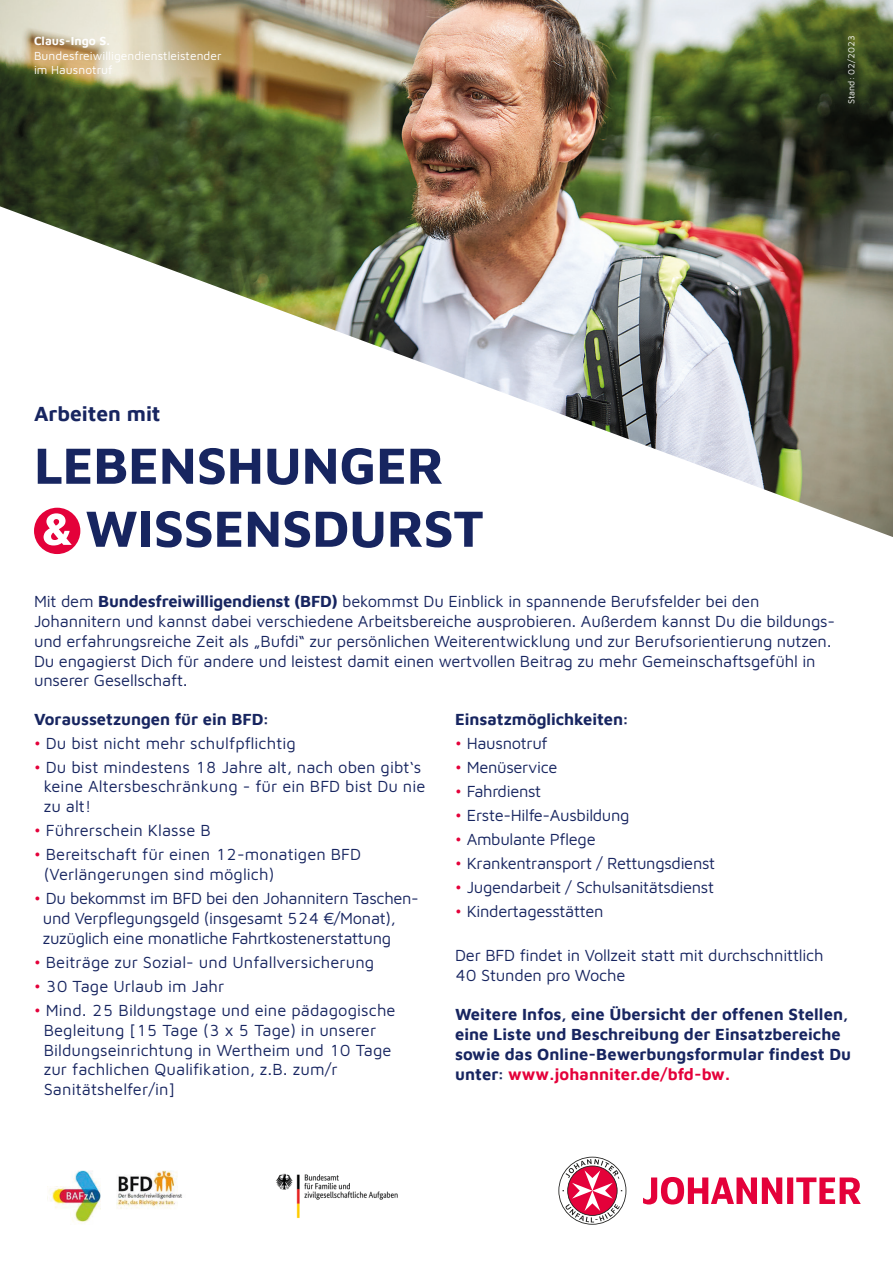
<style>
.page{position:relative;width:893px;height:1263px;background:#fff}
.page>*{position:absolute;margin:0;border:0;box-sizing:border-box;transform-origin:0 0}
.t1{font:700 52.5px "Maven Johanniter";letter-spacing:-.005em;color:#172560}
.t2{font:700 21px "Maven Johanniter";letter-spacing:-.005em;color:#172560}
.t3{font:16.5px/19.8px "Maven Johanniter";letter-spacing:-.01em;color:#172560}
.t4{font:700 16.5px/19.8px "Maven Johanniter";letter-spacing:.005em;color:#172560}
.t5{font:12px "Maven Johanniter";letter-spacing:.005em;color:#fff}
.t6{font:700 12px "Maven Johanniter";letter-spacing:.005em;color:#fff}
.t7{font:9px "Maven Johanniter";letter-spacing:.005em;color:#fff}
.s1{font-weight:700}
.s2{color:#e4013a}
</style>
<div class="page">
<img style="left:0;top:0;width:893px;height:537px">
<svg style="left:558px;top:1157px;width:303px;height:68px"></svg>
<img style="left:49px;top:1170px;width:133px;height:54px">
<img style="left:276px;top:1173px;width:122px;height:46px">
<div style="left:34px;top:508px;width:46px;height:46px;background:#e4013a;border-radius:50%"></div>
<svg style="left:44px;top:513px;width:28px;height:32px"></svg>
<p class="t6" style="left:34px;top:33px;width:78px">Claus-Ingo S.</p>
<p class="t5" style="left:34px;top:47px;width:189px">Bundesfreiwilligendienstleistender</p>
<p class="t5" style="left:34px;top:62px;width:80px">im Hausnotruf</p>
<p class="t7" style="left:845px;top:104px;width:70px;rotate:-90deg">Stand: 02/2023</p>
<p class="t2" style="left:34px;top:399px;width:128px">Arbeiten mit</p>
<p class="t1" style="left:34px;top:428px;width:411px">LEBENSHUNGER</p>
<p class="t1" style="left:85px;top:491px;width:400px">WISSENSDURST</p>
<p class="t3" style="left:34px;top:591px;width:803px">Mit dem <span class="s1">Bundesfreiwilligendienst (BFD)</span> bekommst Du Einblick in spannende Berufsfelder bei den Johannitern und kannst dabei verschiedene Arbeitsbereiche ausprobieren. Außerdem kannst Du die bildungs&shy;und erfahrungsreiche Zeit als „Bufdi“ zur persönlichen Weiterentwicklung und zur Berufsorientierung nutzen.<br>Du engagierst Dich für andere und leistest damit einen wertvollen Beitrag zu mehr Gemeinschaftsgefühl in unserer Gesellschaft.</p>
<p class="t4" style="left:34px;top:708px;width:236px">Voraussetzungen für ein BFD:</p>
<p class="t3" style="left:34px;top:732px;width:263px"><span class="s2">•</span> Du bist nicht mehr schulfpflichtig</p>
<p class="t3" style="left:44px;top:756px;width:383px;text-indent:-10px"><span class="s2">•</span> Du bist mindestens 18 Jahre alt, nach oben gibt‘s keine Altersbeschränkung - für ein BFD bist Du nie zu alt!</p>
<p class="t3" style="left:34px;top:820px;width:178px"><span class="s2">•</span> Führerschein Klasse B</p>
<p class="t3" style="left:44px;top:844px;width:319px;text-indent:-10px"><span class="s2">•</span> Bereitschaft für einen 12-monatigen BFD (Verlängerungen sind möglich)</p>
<p class="t3" style="left:43px;top:887px;width:378px;text-indent:-9px"><span class="s2">•</span> Du bekommst im BFD bei den Johannitern Taschen&shy;und Verpflegungsgeld (insgesamt 524 €/Monat), zuzüglich eine monatliche Fahrtkostenerstattung</p>
<p class="t3" style="left:34px;top:951px;width:342px"><span class="s2">•</span> Beiträge zur Sozial- und Unfallversicherung</p>
<p class="t3" style="left:34px;top:975px;width:192px"><span class="s2">•</span> 30 Tage Urlaub im Jahr</p>
<p class="t3" style="left:44px;top:999px;width:353px;text-indent:-10px"><span class="s2">•</span> Mind. 25 Bildungstage und eine pädagogische Begleitung [15 Tage (3 x 5 Tage) in unserer Bildungseinrichtung in Wertheim und 10 Tage zur fachlichen Qualifikation, z.B. zum/r Sanitätshelfer/in]</p>
<p class="t4" style="left:455px;top:708px;width:175px">Einsatzmöglichkeiten:</p>
<p class="t3" style="left:455px;top:732px;width:94px"><span class="s2">•</span> Hausnotruf</p>
<p class="t3" style="left:455px;top:756px;width:104px"><span class="s2">•</span> Menüservice</p>
<p class="t3" style="left:455px;top:780px;width:88px"><span class="s2">•</span> Fahrdienst</p>
<p class="t3" style="left:455px;top:804px;width:176px"><span class="s2">•</span> Erste-Hilfe-Ausbildung</p>
<p class="t3" style="left:455px;top:828px;width:142px"><span class="s2">•</span> Ambulante Pflege</p>
<p class="t3" style="left:455px;top:852px;width:262px"><span class="s2">•</span> Krankentransport / Rettungsdienst</p>
<p class="t3" style="left:455px;top:876px;width:261px"><span class="s2">•</span> Jugendarbeit / Schulsanitätsdienst</p>
<p class="t3" style="left:455px;top:900px;width:150px"><span class="s2">•</span> Kindertagesstätten</p>
<p class="t3" style="left:455px;top:944px;width:370px">Der BFD findet in Vollzeit statt mit durchschnittlich<br>40 Stunden pro Woche</p>
<p class="t4" style="left:455px;top:1003px;width:398px">Weitere Infos, eine Übersicht der offenen Stellen, eine Liste und Beschreibung der Einsatzbereiche sowie das Online-Bewerbungsformular findest Du unter: <span class="s2">www.johanniter.de/bfd-bw.</span></p>
</div>
